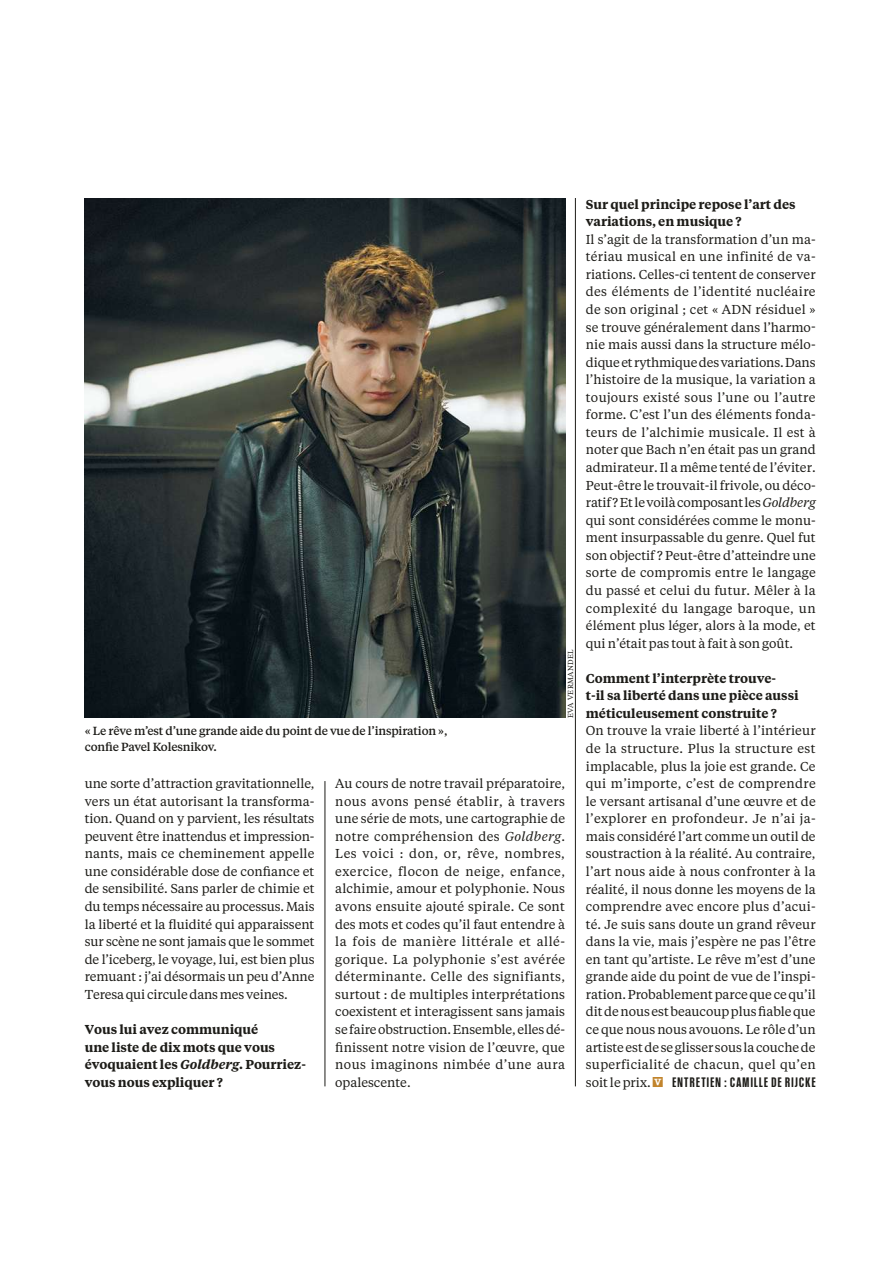
<style>
.page{position:relative;width:893px;height:1263px;background:#fff}
.page>*{position:absolute;margin:0;border:0;box-sizing:border-box;transform-origin:0 0}
.t1{font:500 13.2px "Kommissar Cond";letter-spacing:.1em;color:#1d1c18}
.t2{font:12.9px/17.5px "Tiempos Text";letter-spacing:.005em;color:#1d1c18;text-align:justify}
.t3{font:600 12.9px/17.5px "Tiempos Text";letter-spacing:-.005em;color:#1d1c18}
.t4{font:500 11.7px/15.3px "Tiempos Text";letter-spacing:-.015em;color:#1d1c18}
.t5{font:7.35px "Tiempos Text";letter-spacing:.045em;color:#1d1c18}
.s1{font-style:italic}
.s2{font-weight:600}
.s3{font-family:"Tiempos Text";font-weight:400;font-size:12.9px}
.s4{font-family:"Carre Vif";font-weight:400;font-size:13.95px;color:#c1842c}
</style>
<div class="page">
<img style="left:85px;top:198px;width:480px;height:520px">
<hr style="left:575px;top:198px;width:1px;height:888px;background:#1d1c18">
<hr style="left:325px;top:781px;width:1px;height:305px;background:#1d1c18">
<p class="t4" style="left:85px;top:724px;width:364px">« Le rêve m’est d’une grande aide du point de vue de l’inspiration », confie Pavel Kolesnikov.</p>
<p class="t5" style="left:567px;top:718px;width:70px;rotate:-90deg">EVA VERMANDEL</p>
<p class="t2" style="left:85px;top:776px;width:231px">une sorte d’attraction gravitationnelle, vers un état autorisant la transforma&shy;tion. Quand on y parvient, les résultats peuvent être inattendus et impression&shy;nants, mais ce cheminement appelle une considérable dose de confiance et de sensibilité. Sans parler de chimie et du temps nécessaire au processus. Mais la liberté et la fluidité qui apparaissent sur scène ne sont jamais que le sommet de l’iceberg, le voyage, lui, est bien plus remuant : j’ai désormais un peu d’Anne Teresa qui circule dans mes veines.</p>
<p class="t3" style="left:85px;top:1021px;width:223px">Vous lui avez communiqué<br>une liste de dix mots que vous évoquaient les <span class="s1">Goldberg</span>. Pourriez&shy;vous nous expliquer ?</p>
<p class="t2" style="left:335px;top:776px;width:231px">Au cours de notre travail préparatoire, nous avons pensé établir, à travers une série de mots, une cartographie de notre compréhension des <span class="s1">Goldberg</span>.<br>Les voici : don, or, rêve, nombres, exercice, flocon de neige, enfance, alchimie, amour et polyphonie. Nous avons ensuite ajouté spirale. Ce sont des mots et codes qu’il faut entendre à la fois de manière littérale et allé&shy;gorique. La polyphonie s’est avérée déterminante. Celle des signifiants, surtout : de multiples interprétations coexistent et interagissent sans jamais se faire obstruction. Ensemble, elles dé&shy;finissent notre vision de l’œuvre, que nous imaginons nimbée d’une aura opalescente.</p>
<p class="t2" style="left:586px;top:196px;width:231px;text-align:left"><span class="s2">Sur quel principe repose l’art des variations, en musique ?<br></span>Il s’agit de la transformation d’un ma&shy;tériau musical en une infinité de va&shy;riations. Celles-ci tentent de conserver des éléments de l’identité nucléaire de son original ; cet « ADN résiduel » se trouve généralement dans l’harmo&shy;nie mais aussi dans la structure mélo&shy;dique et rythmique des variations. Dans l’histoire de la musique, la variation a toujours existé sous l’une ou l’autre forme. C’est l’un des éléments fonda&shy;teurs de l’alchimie musicale. Il est à noter que Bach n’en était pas un grand admirateur. Il a même tenté de l’éviter.<br>Peut-être le trouvait-il frivole, ou déco&shy;ratif ? Et le voilà composant les <span class="s1">Goldberg </span>qui sont considérées comme le monu&shy;ment insurpassable du genre. Quel fut son objectif ? Peut-être d’atteindre une sorte de compromis entre le langage du passé et celui du futur. Mêler à la complexité du langage baroque, un élément plus léger, alors à la mode, et qui n’était pas tout à fait à son goût.</p>
<p class="t2" style="left:586px;top:670px;width:231px;text-align:left"><span class="s2">Comment l’interprète trouve-<br>t-il sa liberté dans une pièce aussi méticuleusement construite ?<br></span>On trouve la vraie liberté à l’intérieur de la structure. Plus la structure est implacable, plus la joie est grande. Ce qui m’importe, c’est de comprendre le versant artisanal d’une œuvre et de l’explorer en profondeur. Je n’ai ja&shy;mais considéré l’art comme un outil de soustraction à la réalité. Au contraire, l’art nous aide à nous confronter à la réalité, il nous donne les moyens de la comprendre avec encore plus d’acui&shy;té. Je suis sans doute un grand rêveur dans la vie, mais j’espère ne pas l’être en tant qu’artiste. Le rêve m’est d’une grande aide du point de vue de l’inspi&shy;ration. Probablement parce que ce qu’il dit de nous est beaucoup plus fiable que ce que nous nous avouons. Le rôle d’un artiste est de se glisser sous la couche de superficialité de chacun, quel qu’en</p>
<p class="t1" style="left:586px;top:1074px;width:231px"><span class="s3">soit le prix.</span> <span class="s4">V</span> ENTRETIEN : CAMILLE DE RIJCKE</p>
</div>
